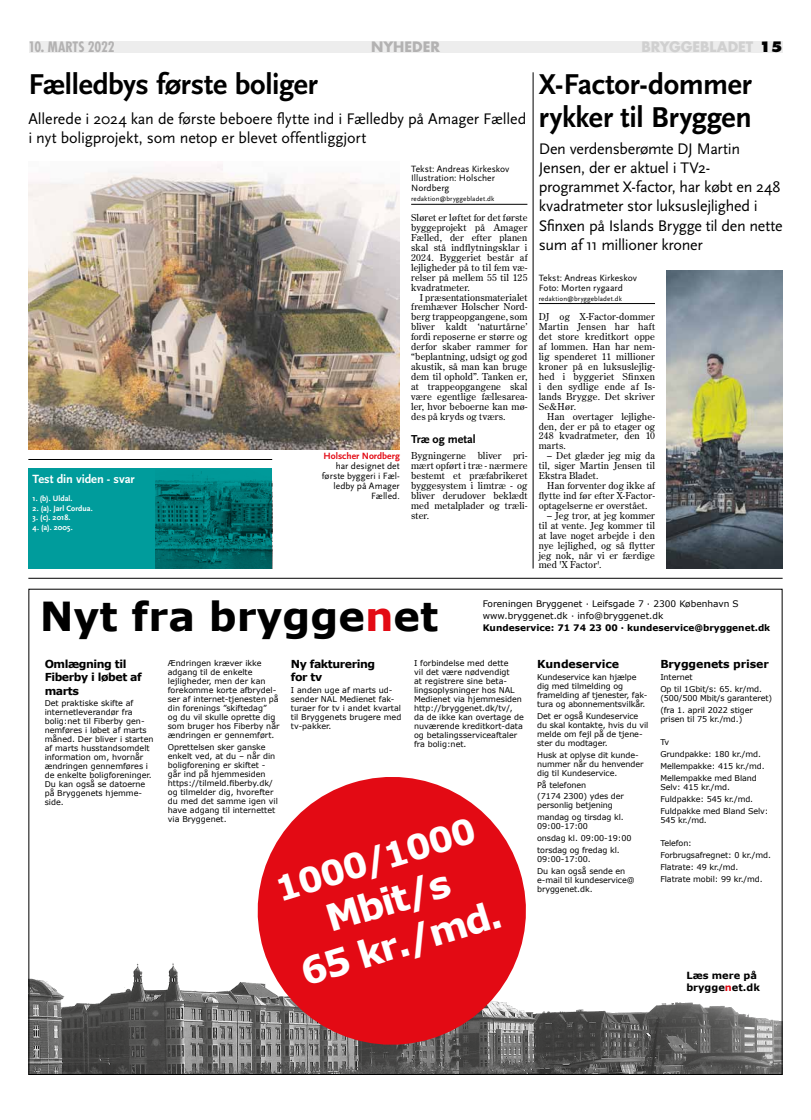
<style>
.page{position:relative;width:811px;height:1120px;background:#fff}
.page>*{position:absolute;margin:0;border:0;box-sizing:border-box;transform-origin:0 0}
.t1{font:700 40px "Verdana";color:#000}
.t2{font:700 36.8px/44.2px "Verdana";color:#fff;text-align:center}
.t3{font:700 34.2px "Verdana";color:#fff}
.t4{font:700 30px/33px "Scala Sans";letter-spacing:-.015em;color:#000}
.t5{font:16px/19.2px "Scala Sans";letter-spacing:-.015em;color:#000}
.t6{font:700 14px "Futura";letter-spacing:-.005em;color:#d0d0d0}
.t7{font:700 condensed 14px "Futura";letter-spacing:-.015em;color:#b3b2b2}
.t8{font:700 14px "Futura";color:#b3b2b2}
.t9{font:700 12.4px "Scala Sans";letter-spacing:-.015em;color:#fff}
.t10{font:700 12px "Scala Sans";letter-spacing:-.005em;color:#000}
.t11{font:700 11px/13.2px "Verdana";letter-spacing:-.04em;color:#000}
.t12{font:700 11px "Verdana";letter-spacing:-.01em;color:#000}
.t13{font:700 9.8px/11.8px "Verdana";color:#000}
.t14{font:9.5px/9.9px "Century Old Style Std";letter-spacing:.015em;color:#000;text-align:justify}
.t15{font:9.5px/9.9px "Scala Sans";color:#000}
.t16{font:700 9.5px "Scala Sans";color:#e30a14}
.t17{font:9px/12.1px "Verdana";color:#000}
.t18{font:700 9px "Verdana";color:#000}
.t19{font:8px/9px "Verdana";color:#000}
.t20{font:700 8px "Scala Sans";letter-spacing:.005em;color:#fff}
.t21{font:7px "Scala Sans";letter-spacing:.015em;color:#000}
.s1{font-weight:800;color:#000}
.s2{color:#e30a14}
</style>
<div class="page">
<div style="left:29px;top:41px;width:753px;height:11px;background:#ededed"></div>
<hr style="left:28px;top:578px;width:754px;height:1px;background:#000">
<svg style="left:28px;top:468px;width:244px;height:100px;background:#008686"></svg>
<hr style="left:28px;top:459px;width:244px;height:1px;background:#000">
<img style="left:31px;top:963px;width:749px;height:109px">
<svg style="left:242px;top:777px;width:299px;height:283px;fill:#e30a14"></svg>
<hr style="left:411px;top:204px;width:116px;height:1px;background:#000">
<hr style="left:539px;top:303px;width:116px;height:1px;background:#000">
<img style="left:28px;top:164px;width:372px;height:285px">
<hr style="left:533px;top:72px;width:1px;height:496px;background:#000">
<img style="left:666px;top:271px;width:116px;height:297px">
<h3 class="t7" style="left:28px;top:38px;width:88px">10. MARTS 2022</h3>
<h3 class="t8" style="left:371px;top:38px;width:70px">NYHEDER</h3>
<h3 class="t6" style="left:641px;top:38px;width:143px">BRYGGEBLADET <span class="s1">15</span></h3>
<h3 class="t4" style="left:28px;top:69px;width:291px">Fælledbys første boliger</h3>
<h3 class="t5" style="left:28px;top:109px;width:499px">Allerede i 2024 kan de første beboere flytte ind i Fælledby på Amager Fælled i nyt boligprojekt, som netop er blevet offentliggjort</h3>
<p class="t15" style="left:411px;top:164px;width:100px">Tekst: Andreas Kirkeskov<br>Illustration: Holscher<br>Nordberg</p>
<p class="t21" style="left:411px;top:195px;width:85px">redaktion@bryggebladet.dk</p>
<p class="t14" style="left:411px;top:213px;width:118px">Sløret er løftet for det første byggeprojekt på Amager Fælled, der efter planen skal stå indflytningsklar i 2024. Byggeriet består af lejligheder på to til fem væ&shy;relser på mellem 55 til 125 kvadratmeter.</p>
<p class="t14" style="left:411px;top:292px;width:118px;text-indent:9px">I præsentationsmaterialet fremhæver Holscher Nord&shy;berg trappeopgangene, som bliver kaldt ‘naturtårne’ fordi reposerne er større og derfor skaber rammer for “beplantning, udsigt og god akustik, så man kan bruge dem til ophold”. Tanken er, at trappeopgangene skal være egentlige fællesarea&shy;ler, hvor beboerne kan mø&shy;des på kryds og tværs.</p>
<h3 class="t10" style="left:411px;top:433px;width:66px">Træ og metal</h3>
<p class="t14" style="left:411px;top:451px;width:118px">Bygningerne bliver pri&shy;mært opført i træ - nærmere bestemt et præfabrikeret byggesystem i limtræ - og bliver derudover beklædt med metalplader og træli&shy;ster.</p>
<p class="t16" style="left:323px;top:451px;width:78px">Holscher Nordberg</p>
<p class="t15" style="left:322px;top:461px;width:79px;text-align:right">har designet det første byggeri i Fæl&shy;ledby på Amager<br>Fælled.</p>
<h3 class="t9" style="left:33px;top:472px;width:103px">Test din viden - svar</h3>
<p class="t20" style="left:33px;top:494px;width:41px">1. (b). Uldal.</p>
<p class="t20" style="left:33px;top:504px;width:62px">2. (a). Jarl Cordua.</p>
<p class="t20" style="left:33px;top:513px;width:39px">3. (c). 2018.</p>
<p class="t20" style="left:33px;top:523px;width:42px">4. (a). 2005.</p>
<h3 class="t4" style="left:539px;top:69px;width:215px">X-Factor-dommer rykker til Bryggen</h3>
<h3 class="t5" style="left:539px;top:139px;width:245px">Den verdensberømte DJ Martin<br>Jensen, der er aktuel i TV2- programmet X-factor, har købt en 248 kvadratmeter stor luksuslejlighed i<br>Sfinxen på Islands Brygge til den nette sum af 11 millioner kroner</h3>
<p class="t15" style="left:539px;top:273px;width:100px">Tekst: Andreas Kirkeskov<br>Foto: Morten rygaard</p>
<p class="t21" style="left:539px;top:294px;width:85px">redaktion@bryggebladet.dk</p>
<p class="t14" style="left:539px;top:312px;width:118px">DJ og X-Factor-dommer Martin Jensen har haft det store kreditkort oppe af lommen. Han har nem&shy;lig spenderet 11 millioner kroner på en luksuslejlig&shy;hed i byggeriet Sfinxen i den sydlige ende af Is&shy;lands Brygge. Det skriver Se&amp;Hør.</p>
<p class="t14" style="left:539px;top:411px;width:118px;text-indent:9px">Han overtager lejlighe&shy;den, der er på to etager og 248 kvadratmeter, den 10 marts.</p>
<p class="t14" style="left:539px;top:451px;width:118px;text-indent:9px">– Det glæder jeg mig da til, siger Martin Jensen til Ekstra Bladet.</p>
<p class="t14" style="left:539px;top:480px;width:118px;text-indent:9px">Han forventer dog ikke af flytte ind før efter X-Factor&shy;optagelserne er overstået.</p>
<p class="t14" style="left:539px;top:510px;width:118px;text-indent:9px">– Jeg tror, at jeg kommer til at vente. Jeg kommer til at lave noget arbejde i den nye lejlighed, og så flytter jeg nok, når vi er færdige med 'X Factor'.</p>
<h1 class="t1" style="left:40px;top:588px;width:400px">Nyt fra brygge<span class="s2">n</span>et</h1>
<p class="t17" style="left:483px;top:597px;width:258px">Foreningen Bryggenet · Leifsgade 7 · 2300 København S www.bryggenet.dk · info@bryggenet.dk</p>
<p class="t18" style="left:483px;top:621px;width:289px">Kundeservice: 71 74 23 00 · kundeservice@bryggenet.dk</p>
<h3 class="t11" style="left:45px;top:657px;width:99px">Omlægning til<br>Fiberby i løbet af marts</h3>
<p class="t19" style="left:45px;top:699px;width:110px">Det praktiske skifte af internetleverandør fra bolig:net til Fiberby gen&shy;nemføres i løbet af marts måned. Der bliver i starten af marts husstandsomdelt information om, hvornår ændringen gennemføres i de enkelte boligforeninger.<br>Du kan også se datoerne på Bryggenets hjemme&shy;side.</p>
<h3 class="t11" style="left:291px;top:657px;width:86px">Ny fakturering for tv</h3>
<p class="t19" style="left:291px;top:686px;width:112px">I anden uge af marts ud&shy;sender NAL Medienet fak&shy;turaer for tv i andet kvartal til Bryggenets brugere med tv-pakker.</p>
<p class="t19" style="left:414px;top:658px;width:111px">I forbindelse med dette<br>vil det være nødvendigt<br>at registrere sine beta&shy;lingsoplysninger hos NAL<br>Medienet via hjemmesiden http://bryggenet.dk/tv/, da de ikke kan overtage de nuværende kreditkort-data og betalingsserviceaftaler fra bolig:net.</p>
<h3 class="t12" style="left:537px;top:656px;width:83px">Kundeservice</h3>
<p class="t19" style="left:168px;top:658px;width:113px">Ændringen kræver ikke adgang til de enkelte lejligheder, men der kan forekomme korte afbrydel&shy;ser af internet-tjenesten på din forenings ”skiftedag”<br>og du vil skulle oprette dig som bruger hos Fiberby når ændringen er gennemført.</p>
<p class="t19" style="left:168px;top:742px;width:112px">Oprettelsen sker ganske enkelt ved, at du – når din boligforening er skiftet - går ind på hjemmesiden https://tilmeld.fiberby.dk/ og tilmelder dig, hvorefter du med det samme igen vil have adgang til internettet via Bryggenet.</p>
<p class="t19" style="left:537px;top:672px;width:112px">Kundeservice kan hjælpe dig med tilmelding og framelding af tjenester, fak&shy;tura og abonnementsvilkår.</p>
<p class="t19" style="left:537px;top:711px;width:113px">Det er også Kundeservice du skal kontakte, hvis du vil melde om fejl på de tjene&shy;ster du modtager.</p>
<p class="t19" style="left:537px;top:750px;width:108px">Husk at oplyse dit kunde&shy;nummer når du henvender dig til Kundeservice.</p>
<p class="t19" style="left:537px;top:778px;width:88px;line-height:11.8px">På telefonen<br>(7174 2300) ydes der</p>
<p class="t19" style="left:537px;top:799px;width:88px;line-height:11.8px">personlig betjening mandag og tirsdag kl.</p>
<p class="t19" style="left:537px;top:820px;width:96px;line-height:11.8px">09:00-17:00<br>onsdag kl. 09:00-19:00 torsdag og fredag kl.</p>
<p class="t19" style="left:537px;top:853px;width:89px;line-height:11.8px">09:00-17:00.<br>Du kan også sende en</p>
<p class="t19" style="left:537px;top:875px;width:99px">e-mail til kundeservice@ bryggenet.dk.</p>
<h3 class="t3" style="left:269px;top:866px;width:209px;rotate:-17deg">1000/1000</h3>
<h2 class="t2" style="left:282px;top:909px;width:210px;rotate:-17deg">Mbit/s<br>65 kr./md.</h2>
<h3 class="t12" style="left:660px;top:656px;width:110px">Bryggenets priser</h3>
<p class="t19" style="left:660px;top:671px;width:103px;line-height:11.8px">Internet<br>Op til 1Gbit/s: 65. kr/md.</p>
<p class="t19" style="left:660px;top:692px;width:113px;line-height:11.8px">(500/500 Mbit/s garanteret) (fra 1. april 2022 stiger</p>
<p class="t19" style="left:660px;top:714px;width:83px">prisen til 75 kr./md.)</p>
<p class="t19" style="left:660px;top:736px;width:106px;line-height:11.8px">Tv<br>Grundpakke: 180 kr./md.<br>Mellempakke: 415 kr./md.<br>Mellempakke med Bland</p>
<p class="t19" style="left:660px;top:781px;width:110px;line-height:11.8px">Selv: 415 kr./md.<br>Fuldpakke: 545 kr./md.<br>Fuldpakke med Bland Selv:</p>
<p class="t19" style="left:660px;top:815px;width:48px">545 kr./md.</p>
<p class="t19" style="left:660px;top:837px;width:112px;line-height:12px">Telefon:<br>Forbrugsafregnet: 0 kr./md.<br>Flatrate: 49 kr./md.<br>Flatrate mobil: 99 kr./md.</p>
<p class="t13" style="left:686px;top:969px;width:75px">Læs mere på brygge<span class="s2">n</span>et.dk</p>
</div>
